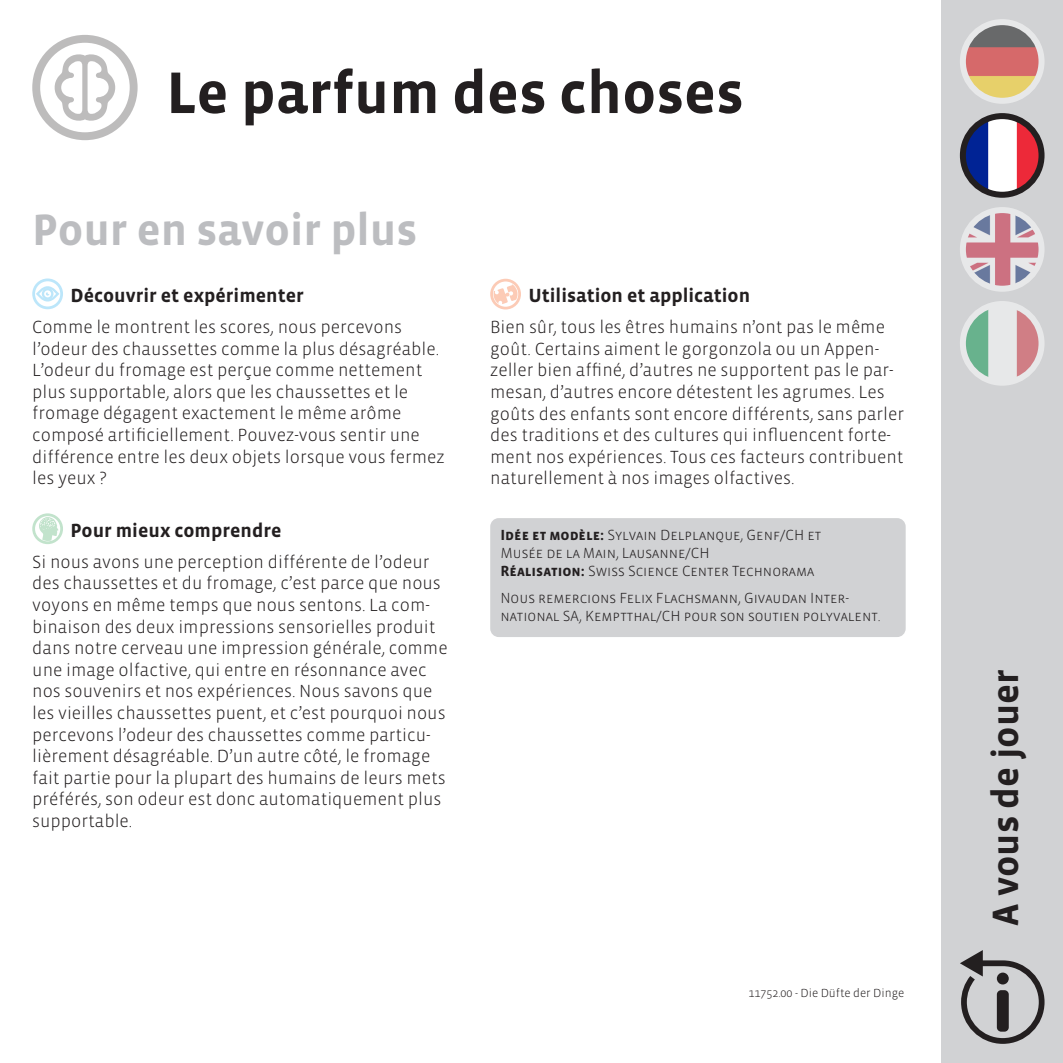
<style>
.page{position:relative;width:1063px;height:1063px;background:#fff}
.page>*{position:absolute;margin:0;border:0;box-sizing:border-box;transform-origin:0 0}
.Haupttitel{font:700 60px "Vista Sans OT";color:#231f20}
.t1{font:700 45px "Vista Sans OT";color:#bcbdc0}
.t2{font:700 37.5px "Vista Sans OT";color:#231f20}
.Rückseitentitel{font:700 19.5px "Vista Sans OT";color:#231f20}
.Rückseitentext{font:300 18px/21.6px "Vista Sans OT";color:#231f20}
.Paragraph_Style_1{font:300 15px/18px "Vista Sans OT";color:#231f20}
.Rückseitentext-2{font:300 12px "Vista Sans OT";color:#231f20}
.s1{font-weight:700}
</style>
<div class="page">
<div style="left:942px;top:0;width:121px;height:1063px;background:#d1d2d4"></div>
<svg style="left:32px;top:35px;width:106px;height:105px"></svg>
<img style="left:963px;top:22px;width:79px;height:79px;border-radius:39px">
<div style="left:960px;top:19px;width:85px;height:85px;border:6px solid #fff;border-radius:50%"></div>
<img style="left:963px;top:116px;width:79px;height:79px;border-radius:39px">
<div style="left:960px;top:113px;width:85px;height:85px;border:6px solid #231f20;border-radius:50%"></div>
<img style="left:963px;top:212px;width:75px;height:73px">
<div style="left:960px;top:207px;width:85px;height:85px;border:6px solid #fff;border-radius:50%"></div>
<img style="left:963px;top:304px;width:79px;height:79px;border-radius:39px">
<div style="left:960px;top:301px;width:85px;height:85px;border:6px solid #fff;border-radius:50%"></div>
<svg style="left:960px;top:950px;width:85px;height:94px"></svg>
<div style="left:997px;top:990px;width:12px;height:42px;background:#231f20;border-radius:4px"></div>
<div style="left:997px;top:973px;width:12px;height:11px;background:#231f20;border-radius:6px"></div>
<div style="left:32px;top:279px;width:31px;height:30px;border:3px solid #bce6fa;border-radius:50%"></div>
<svg style="left:34px;top:283px;width:27px;height:22px"></svg>
<div style="left:32px;top:513px;width:31px;height:31px;border:3px solid #c2e3cc;border-radius:50%"></div>
<svg style="left:39px;top:517px;width:19px;height:24px"></svg>
<div style="left:490px;top:279px;width:31px;height:31px;border:3px solid #fccbb6;border-radius:50%"></div>
<svg style="left:494px;top:284px;width:24px;height:20px"></svg>
<div style="left:490px;top:518px;width:416px;height:119px;background:#d1d2d4;border-radius:9px"></div>
<p class="Haupttitel" style="left:166px;top:62px;width:579px">Le parfum des choses</p>
<h2 class="t1" style="left:32px;top:207px;width:386px">Pour en savoir plus</h2>
<p class="Rückseitentitel" style="left:71px;top:286px;width:235px">Découvrir et expérimenter</p>
<p class="Rückseitentitel" style="left:528px;top:286px;width:223px">Utilisation et application</p>
<p class="Rückseitentext" style="left:32px;top:316px;width:414px">Comme le montrent les scores, nous percevons l’odeur des chaussettes comme la plus désagréable.<br>L’odeur du fromage est perçue comme nettement plus supportable, alors que les chaussettes et le fromage dégagent exactement le même arôme composé artificiellement. Pouvez-vous sentir une différence entre les deux objets lorsque vous fermez les yeux ?</p>
<p class="Rückseitentext" style="left:490px;top:317px;width:415px">Bien sûr, tous les êtres humains n’ont pas le même goût. Certains aiment le gorgonzola ou un Appen&shy;zeller bien affiné, d’autres ne supportent pas le par&shy;mesan, d’autres encore détestent les agrumes. Les goûts des enfants sont encore différents, sans parler des traditions et des cultures qui influencent forte&shy;ment nos expériences. Tous ces facteurs contribuent naturellement à nos images olfactives.</p>
<p class="Rückseitentitel" style="left:71px;top:520px;width:212px">Pour mieux comprendre</p>
<p class="Rückseitentext" style="left:32px;top:551px;width:417px">Si nous avons une perception différente de l’odeur des chaussettes et du fromage, c’est parce que nous voyons en même temps que nous sentons. La com&shy;binaison des deux impressions sensorielles produit dans notre cerveau une impression générale, comme une image olfactive, qui entre en résonnance avec nos souvenirs et nos expériences. Nous savons que les vieilles chaussettes puent, et c’est pourquoi nous percevons l’odeur des chaussettes comme particu&shy;lièrement désagréable. D’un autre côté, le fromage fait partie pour la plupart des humains de leurs mets préférés, son odeur est donc automatiquement plus supportable.</p>
<p class="Paragraph_Style_1" style="left:500px;top:526px;width:322px"><span class="s1">Idée et modèle:</span> Sylvain Delplanque, Genf/CH et<br>Musée de la Main, Lausanne/CH<br><span class="s1">Réalisation:</span> Swiss Science Center Technorama</p>
<p class="Paragraph_Style_1" style="left:500px;top:589px;width:382px">Nous remercions Felix Flachsmann, Givaudan Inter&shy;national SA, Kemptthal/CH pour son soutien polyvalent.</p>
<p class="Rückseitentext-2" style="left:748px;top:987px;width:158px">11752.00 - Die Düfte der Dinge</p>
<h3 class="t2" style="left:986px;top:926px;width:258px;rotate:-90deg">A vous de jouer</h3>
</div>
